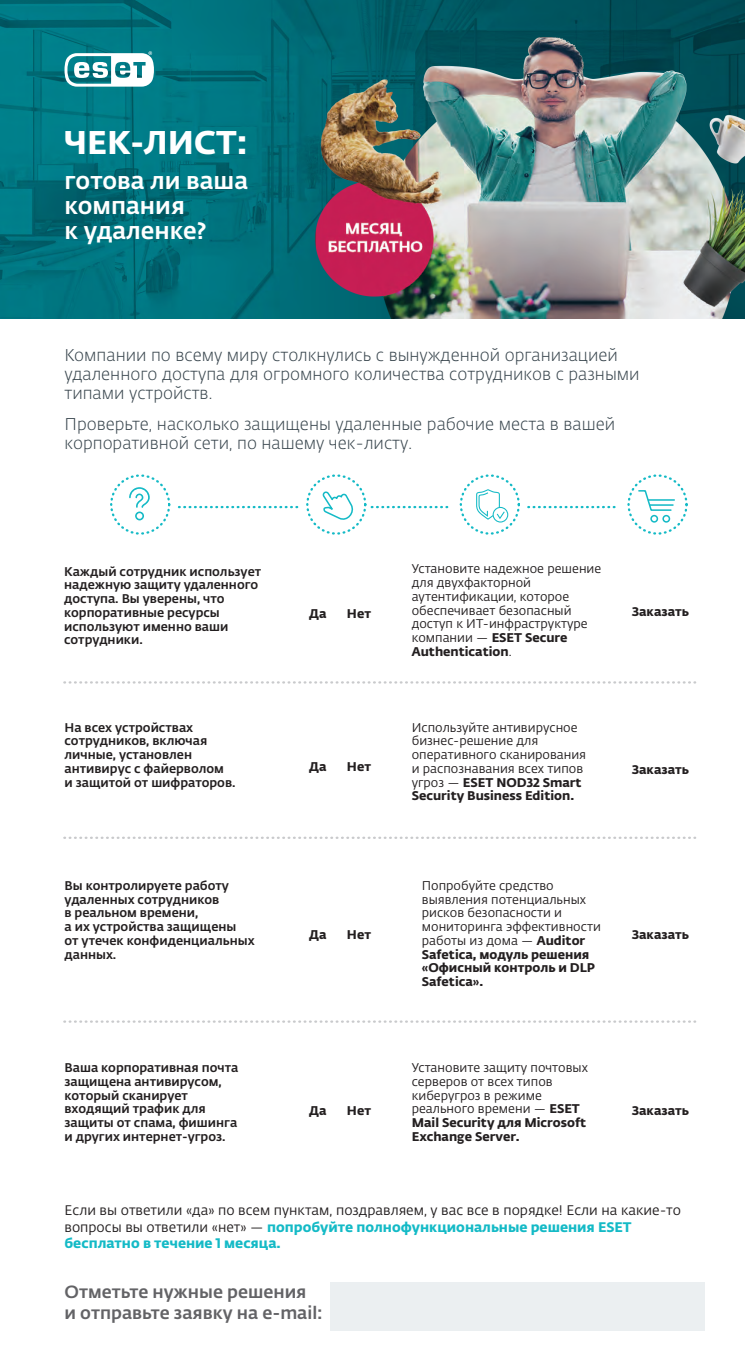
<style>
.page{position:relative;width:745px;height:1368px;background:#fff}
.page>*{position:absolute;margin:0;border:0;box-sizing:border-box;transform-origin:0 0}
.t1{font:32.5px "Fedra Sans Alt Pro Bold LF";color:#fff}
.t2{font:23.75px/25px "Fedra Sans Alt Pro Med LF";color:#fff}
.t3{font:17.5px/21px "Fedra Sans Alt Pro Med LF";color:#636366}
.t4{font:16.88px/18.8px "Fedra Sans Alt Pro Light LF";color:#38454d}
.t5{font:13.75px/16.5px "Fedra Sans Alt Pro Bold LF";color:#14bac6}
.t6{font:13.75px "Fedra Sans Alt Pro Book LF";color:#231f20}
.t7{font:12.5px/13.8px "Fedra Sans Alt Pro Med LF";color:#231f20}
.t8{font:12.5px/13.8px "Fedra Sans Alt Pro Book LF";color:#231f20}
.t9{font:12.5px/13.8px "Fedra Sans Alt Pro Bold LF";color:#231f20}
.s1{font-family:"Fedra Sans Alt Pro Book LF"}
.s2{font-family:"Fedra Sans Alt Pro Bold LF"}
.s3{font-family:"Fedra Sans Alt Pro Book LF";color:#231f20}
</style>
<div class="page">
<img style="left:0;top:0;width:744px;height:318px">
<img style="left:310px;top:20px;width:434px;height:298px">
<div style="left:330px;top:1281px;width:374px;height:49px;background:#ebeff1"></div>
<svg style="left:64px;top:51px;width:90px;height:36px"></svg>
<svg style="left:179px;top:506px;width:120px;height:2px"></svg>
<svg style="left:371px;top:506px;width:78px;height:2px"></svg>
<svg style="left:528px;top:506px;width:88px;height:2px"></svg>
<svg style="left:64px;top:681px;width:630px;height:2px"></svg>
<svg style="left:64px;top:836px;width:630px;height:3px"></svg>
<svg style="left:64px;top:1020px;width:630px;height:2px"></svg>
<div style="left:627px;top:474px;width:60px;height:60px;border:2px dashed #14bac6;border-radius:50%"></div>
<div style="left:650px;top:515px;width:7px;height:7px;border:2px solid #14bac6;border-radius:50%"></div>
<div style="left:662px;top:515px;width:7px;height:7px;border:2px solid #14bac6;border-radius:50%"></div>
<svg style="left:638px;top:490px;width:34px;height:21px"></svg>
<hr style="left:649px;top:504px;width:23px;height:2px;background:#14bac6">
<hr style="left:648px;top:499px;width:25px;height:2px;background:#14bac6">
<div style="left:306px;top:474px;width:60px;height:60px;border:2px dashed #14bac6;border-radius:50%"></div>
<svg style="left:322px;top:491px;width:32px;height:29px"></svg>
<div style="left:110px;top:474px;width:60px;height:60px;border:2px dashed #14bac6;border-radius:50%"></div>
<svg style="left:129px;top:487px;width:21px;height:34px"></svg>
<div style="left:459px;top:474px;width:60px;height:60px;border:2px dashed #14bac6;border-radius:50%"></div>
<svg style="left:476px;top:489px;width:32px;height:33px"></svg>
<h1 class="t1" style="left:64px;top:116px;width:184px">ЧЕК-ЛИСТ:</h1>
<h2 class="t2" style="left:64px;top:166px;width:185px">готова ли ваша компания<br>к удаленке?</h2>
<h3 class="t4" style="left:64px;top:345px;width:576px">Компании по всему миру столкнулись с вынужденной организацией удаленного доступа для огромного количества сотрудников с разными типами устройств.</h3>
<h3 class="t4" style="left:64px;top:414px;width:552px">Проверьте, насколько защищены удаленные рабочие места в вашей корпоративной сети, по нашему чек-листу.</h3>
<p class="t7" style="left:64px;top:563px;width:198px">Каждый сотрудник использует надежную защиту удаленного доступа. Вы уверены, что корпоративные ресурсы используют именно ваши сотрудники.</p>
<p class="t8" style="left:411px;top:561px;width:191px">Установите надежное решение для двухфакторной аутентификации, которое обеспечивает безопасный доступ к ИТ-инфраструктуре</p>
<p class="t9" style="left:309px;top:606px;width:19px">Да</p>
<p class="t9" style="left:347px;top:606px;width:26px">Нет</p>
<p class="t9" style="left:631px;top:603px;width:59px">Заказать</p>
<p class="t9" style="left:411px;top:630px;width:157px"><span class="s1">компании —</span> ESET Secure<br>Authentication<span class="s1">.</span></p>
<p class="t7" style="left:64px;top:719px;width:172px">На всех устройствах сотрудников, включая личные, установлен антивирус с файерволом<br>и защитой от шифраторов.</p>
<p class="t8" style="left:411px;top:720px;width:176px">Используйте антивирусное бизнес-решение для оперативного сканирования и распознавания всех типов</p>
<p class="t9" style="left:309px;top:758px;width:19px">Да</p>
<p class="t9" style="left:347px;top:758px;width:26px">Нет</p>
<p class="t9" style="left:411px;top:774px;width:171px"><span class="s1">угроз —</span> ESET NOD32 Smart<br>Security Business Edition.</p>
<p class="t9" style="left:631px;top:762px;width:59px">Заказать</p>
<p class="t7" style="left:64px;top:877px;width:191px">Вы контролируете работу удаленных сотрудников<br>в реальном времени,<br>а их устройства защищены<br>от утечек конфиденциальных данных.</p>
<p class="t8" style="left:421px;top:878px;width:180px">Попробуйте средство выявления потенциальных рисков безопасности и мониторинга эффективности работы из дома — <span class="s2">Auditor</span></p>
<p class="t9" style="left:309px;top:927px;width:19px">Да</p>
<p class="t9" style="left:347px;top:927px;width:26px">Нет</p>
<p class="t9" style="left:631px;top:927px;width:59px">Заказать</p>
<p class="t9" style="left:421px;top:946px;width:174px">Safetica, модуль решения «Офисный контроль и DLP<br>Safetica».</p>
<p class="t7" style="left:64px;top:1060px;width:175px">Ваша корпоративная почта защищена антивирусом, который сканирует входящий трафик для защиты от спама, фишинга и других интернет-угроз.</p>
<p class="t8" style="left:411px;top:1060px;width:178px">Установите защиту почтовых серверов от всех типов киберугроз в режиме реального времени — <span class="s2">ESET</span></p>
<p class="t9" style="left:309px;top:1102px;width:19px">Да</p>
<p class="t9" style="left:347px;top:1102px;width:26px">Нет</p>
<p class="t9" style="left:631px;top:1102px;width:59px">Заказать</p>
<p class="t9" style="left:411px;top:1115px;width:176px">Mail Security для Microsoft<br>Exchange Server.</p>
<p class="t6" style="left:64px;top:1200px;width:617px">Если вы ответили «да» по всем пунктам, поздравляем, у вас все в порядке! Если на какие-то</p>
<p class="t5" style="left:64px;top:1217px;width:568px"><span class="s3">вопросы вы ответили «нет» —</span> попробуйте полнофункциональные решения ESET бесплатно в течение 1 месяца.</p>
<h3 class="t3" style="left:64px;top:1280px;width:259px">Отметьте нужные решения<br>и отправьте заявку на e-mail:</h3>
</div>
